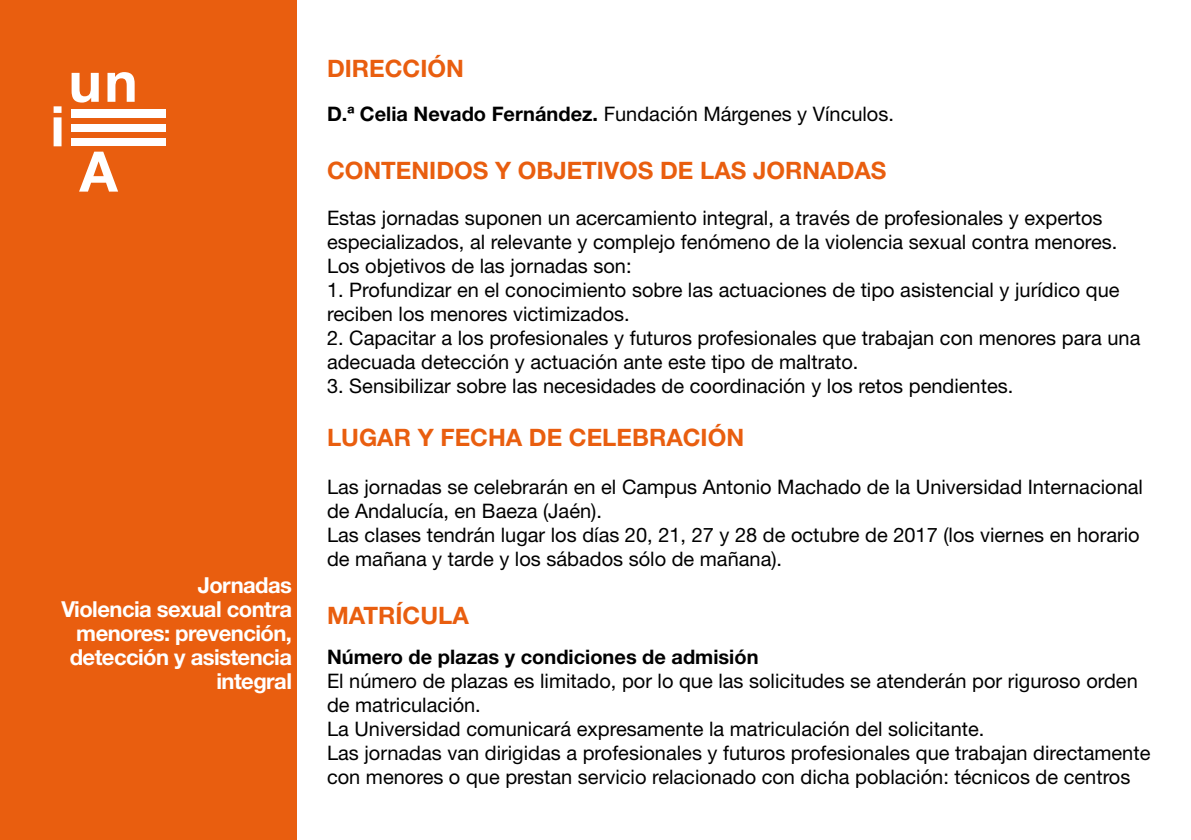
<style>
.page{position:relative;width:1191px;height:840px;background:#fff}
.page>*{position:absolute;margin:0;border:0;box-sizing:border-box;transform-origin:0 0}
.t1{font:700 24px "Helvetica Neue";color:#e95e0f}
.t2{font:700 22px/24px "Helvetica Neue";letter-spacing:-.025em;color:#fff;text-align:right}
.t3{font:20px/24px "Helvetica Neue";color:#000}
.t4{font:700 20px "Helvetica Neue";color:#000}
.s1{font-weight:700}
</style>
<div class="page">
<div style="left:0;top:0;width:296px;height:839px;background:#e95e0f"></div>
<svg style="left:72px;top:73px;width:27px;height:29px"></svg>
<svg style="left:107px;top:72px;width:28px;height:30px"></svg>
<svg style="left:54px;top:106px;width:8px;height:40px"></svg>
<svg style="left:79px;top:151px;width:39px;height:40px"></svg>
<div style="left:72px;top:109px;width:94px;height:8px;background:#fff"></div>
<div style="left:72px;top:124px;width:94px;height:8px;background:#fff"></div>
<div style="left:72px;top:138px;width:94px;height:8px;background:#fff"></div>
<p class="t2" style="left:61px;top:572px;width:232px">Jornadas<br>Violencia sexual contra menores: prevención, detección y asistencia integral</p>
<p class="t1" style="left:327px;top:54px;width:138px">DIRECCIÓN</p>
<p class="t3" style="left:327px;top:102px;width:568px"><span class="s1">D.ª Celia Nevado Fernández.</span> Fundación Márgenes y Vínculos.</p>
<p class="t1" style="left:327px;top:155px;width:561px">CONTENIDOS Y OBJETIVOS DE LAS JORNADAS</p>
<p class="t3" style="left:327px;top:205px;width:792px">Estas jornadas suponen un acercamiento integral, a través de profesionales y expertos especializados, al relevante y complejo fenómeno de la violencia sexual contra menores.<br>Los objetivos de las jornadas son:</p>
<p class="t3" style="left:327px;top:277px;width:794px">1. Profundizar en el conocimiento sobre las actuaciones de tipo asistencial y jurídico que reciben los menores victimizados.</p>
<p class="t3" style="left:327px;top:325px;width:815px">2. Capacitar a los profesionales y futuros profesionales que trabajan con menores para una adecuada detección y actuación ante este tipo de maltrato.</p>
<p class="t3" style="left:327px;top:373px;width:688px">3. Sensibilizar sobre las necesidades de coordinación y los retos pendientes.</p>
<p class="t1" style="left:327px;top:422px;width:418px">LUGAR Y FECHA DE CELEBRACIÓN</p>
<p class="t3" style="left:327px;top:474px;width:817px">Las jornadas se celebrarán en el Campus Antonio Machado de la Universidad Internacional de Andalucía, en Baeza (Jaén).<br>Las clases tendrán lugar los días 20, 21, 27 y 28 de octubre de 2017 (los viernes en horario de mañana y tarde y los sábados sólo de mañana).</p>
<p class="t1" style="left:327px;top:599px;width:143px">MATRÍCULA</p>
<p class="t4" style="left:327px;top:643px;width:433px">Número de plazas y condiciones de admisión</p>
<p class="t3" style="left:327px;top:667px;width:825px">El número de plazas es limitado, por lo que las solicitudes se atenderán por riguroso orden de matriculación.<br>La Universidad comunicará expresamente la matriculación del solicitante.<br>Las jornadas van dirigidas a profesionales y futuros profesionales que trabajan directamente con menores o que prestan servicio relacionado con dicha población: técnicos de centros</p>
</div>
